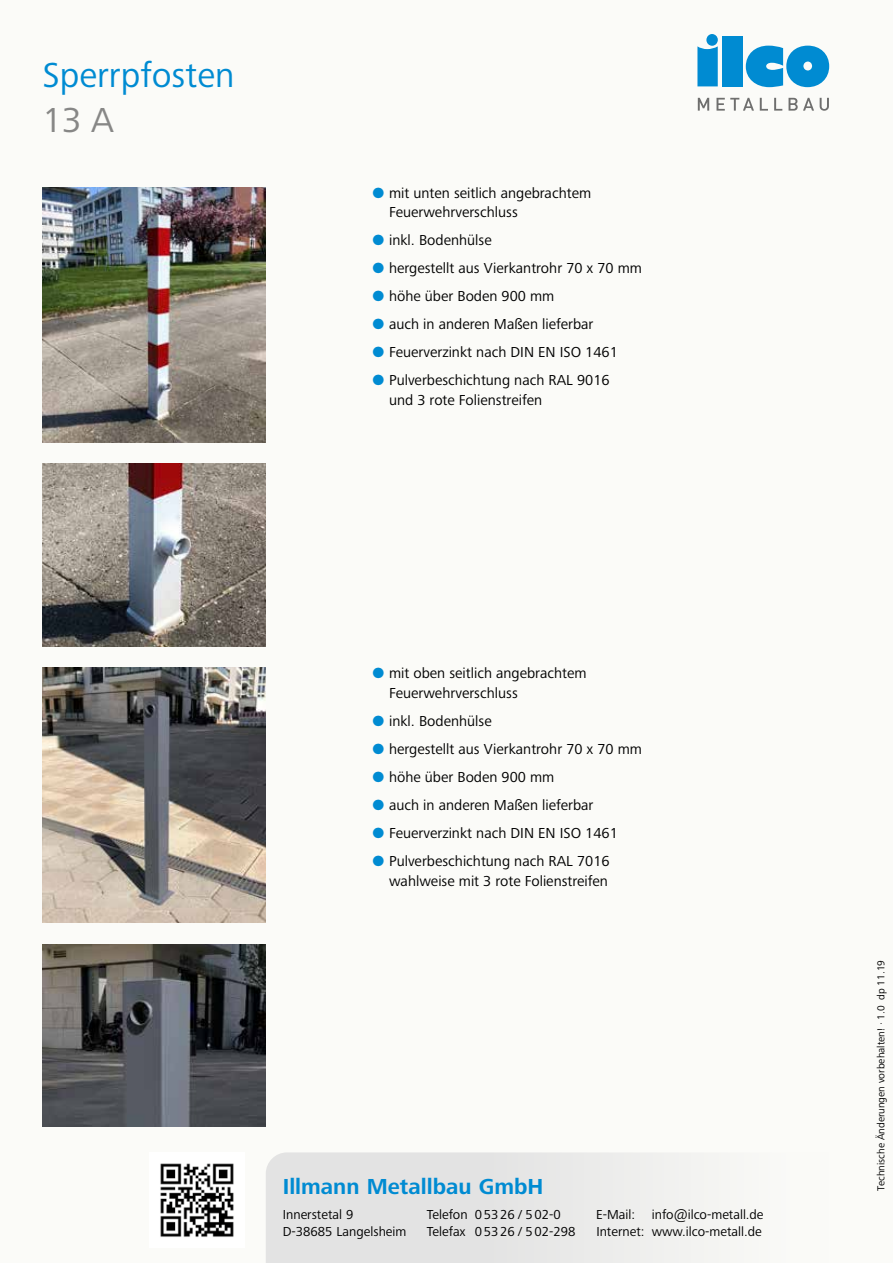
<style>
.page{position:relative;width:893px;height:1263px;background:#fbfbf8}
.page>*{position:absolute;margin:0;border:0;box-sizing:border-box;transform-origin:0 0}
.t1{font:36px "Frutiger Next Pro";color:#008bd2}
.t2{font:36px "Frutiger Next Pro";color:#878786}
.t3{font:700 22.5px "Frutiger Next Pro";color:#008bd2}
.t4{font:15px/28px "Frutiger Next Pro";color:#000}
.t5{font:13.5px "Frutiger Next Pro";color:#000}
.t6{font:10.5px "Frutiger Next Pro";color:#000}
.s1{font-family:"European Pi Three";color:#008bd2}
</style>
<div class="page">
<svg style="left:697px;top:34px;width:21px;height:52px"></svg>
<div style="left:722px;top:36px;width:21px;height:50px;background:#008bd2"></div>
<svg style="left:746px;top:46px;width:83px;height:41px"></svg>
<img style="left:160px;top:1163px;width:74px;height:74px">
<svg style="left:266px;top:1152px;width:398px;height:111px;fill:#e3e3e3"></svg>
<svg style="left:698px;top:98px;width:131px;height:13px"></svg>
<img style="left:43px;top:187px;width:223px;height:255px">
<img style="left:43px;top:668px;width:223px;height:255px">
<img style="left:43px;top:463px;width:223px;height:183px">
<img style="left:43px;top:944px;width:223px;height:183px">
<h1 class="t1" style="left:43px;top:54px;width:193px">Sperrpfosten</h1>
<h1 class="t2" style="left:43px;top:99px;width:73px">13 A</h1>
<p class="t4" style="left:389px;top:183px;width:204px;line-height:19.5px;text-indent:-17px"><span class="s1">#</span> mit unten seitlich angebrachtem<br>Feuerwehrverschluss</p>
<p class="t4" style="left:372px;top:226px;width:272px"><span class="s1">#</span> inkl. Bodenhülse<br><span class="s1">#</span> hergestellt aus Vierkantrohr 70 x 70 mm <span class="s1">#</span> höhe über Boden 900 mm<br><span class="s1">#</span> auch in anderen Maßen lieferbar<br><span class="s1">#</span> Feuerverzinkt nach DIN EN ISO 1461<br><span class="s1">#</span> Pulverbeschichtung nach RAL 9016</p>
<p class="t4" style="left:389px;top:386px;width:155px">und 3 rote Folienstreifen</p>
<p class="t4" style="left:389px;top:664px;width:199px;line-height:19.5px;text-indent:-17px"><span class="s1">#</span> mit oben seitlich angebrachtem<br>Feuerwehrverschluss</p>
<p class="t4" style="left:372px;top:707px;width:272px"><span class="s1">#</span> inkl. Bodenhülse<br><span class="s1">#</span> hergestellt aus Vierkantrohr 70 x 70 mm <span class="s1">#</span> höhe über Boden 900 mm<br><span class="s1">#</span> auch in anderen Maßen lieferbar<br><span class="s1">#</span> Feuerverzinkt nach DIN EN ISO 1461<br><span class="s1">#</span> Pulverbeschichtung nach RAL 7016</p>
<p class="t4" style="left:389px;top:866px;width:220px">wahlweise mit 3 rote Folienstreifen</p>
<h2 class="t3" style="left:283px;top:1174px;width:262px">Illmann Metallbau GmbH</h2>
<p class="t5" style="left:283px;top:1207px;width:72px">Innerstetal 9</p>
<p class="t5" style="left:427px;top:1207px;width:135px">Telefon 05326 / 502-0</p>
<p class="t5" style="left:596px;top:1207px;width:169px">E-Mail: info@ilco-metall.de</p>
<p class="t5" style="left:283px;top:1223px;width:125px">D-38685 Langelsheim</p>
<p class="t5" style="left:427px;top:1223px;width:150px">Telefax 05326 / 502-298</p>
<p class="t5" style="left:596px;top:1223px;width:167px">Internet: www.ilco-metall.de</p>
<p class="t6" style="left:875px;top:1191px;width:232px;rotate:-90deg">Technische Änderungen vorbehalten! · 1.0 dp 11.19</p>
</div>
